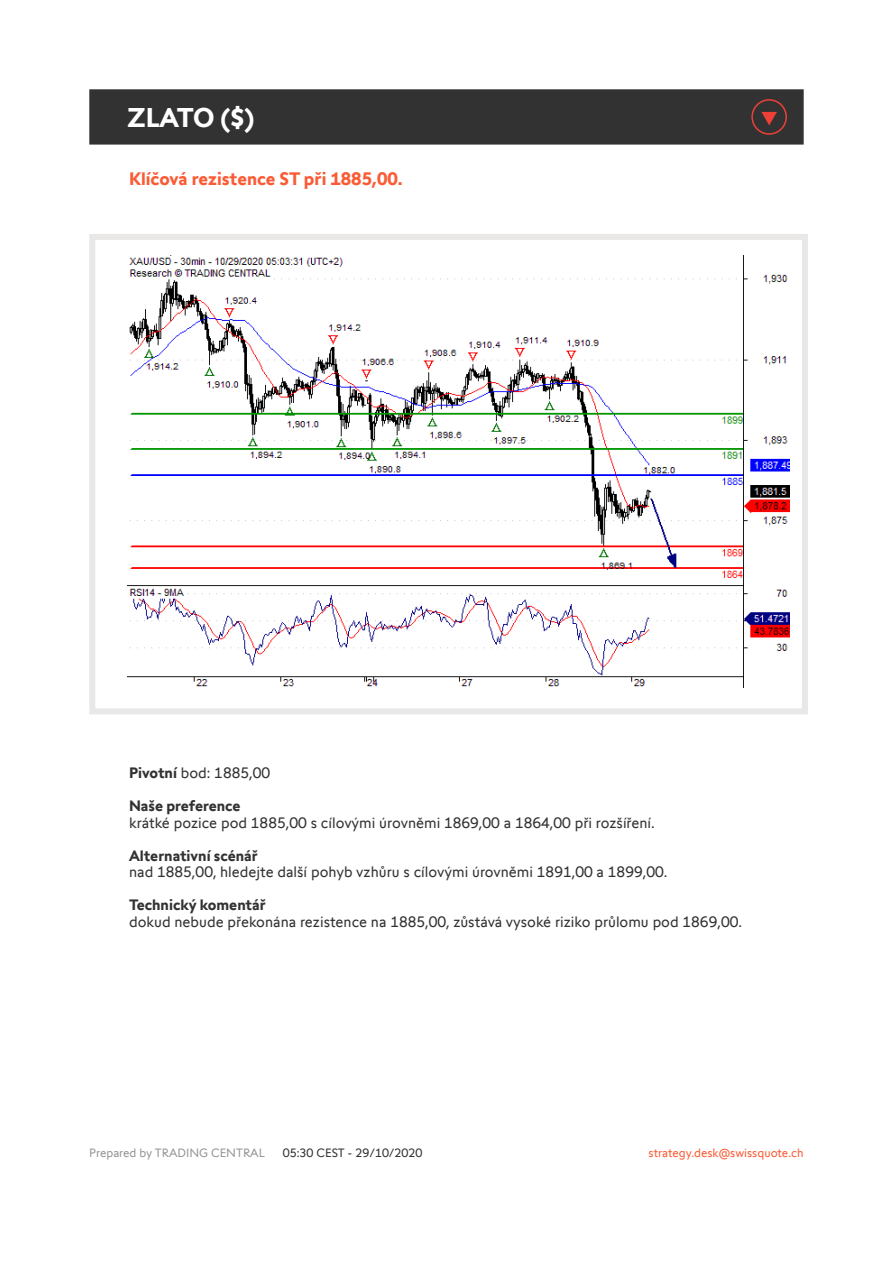
<style>
.page{position:relative;width:893px;height:1263px;background:#fff}
.page>*{position:absolute;margin:0;border:0;box-sizing:border-box;transform-origin:0 0}
.t1{font:700 27px "Swissquote CT";letter-spacing:-.015em;color:#fff}
.t2{font:700 18px "Swissquote CT";color:#fa5b35}
.t3{font:15px "Swissquote CT";color:#323232}
.t4{font:700 15px "Swissquote CT";color:#323232}
.t5{font:12px "Swissquote CT";color:#fa5b35}
.t6{font:12px "Swissquote CT";color:#939598}
.t7{font:12px "Swissquote CT";color:#323232}
.s1{font-weight:700}
</style>
<div class="page">
<div style="left:89px;top:234px;width:719px;height:480px;border:6px solid #e9e8e7"></div>
<div style="left:89px;top:89px;width:715px;height:56px;background:#323232;border:2px solid #323232"></div>
<img style="left:128px;top:255px;width:661px;height:432px">
<svg style="left:751px;top:99px;width:36px;height:36px"></svg>
<h1 class="t1" style="left:128px;top:101px;width:128px">ZLATO ($)</h1>
<p class="t2" style="left:129px;top:168px;width:275px">Klíčová rezistence ST při 1885,00.</p>
<p class="t3" style="left:129px;top:764px;width:143px"><span class="s1">Pivotní</span> bod: 1885,00</p>
<p class="t4" style="left:129px;top:797px;width:113px">Naše preference</p>
<p class="t3" style="left:129px;top:814px;width:527px">krátké pozice pod 1885,00 s cílovými úrovněmi 1869,00 a 1864,00 při rozšíření.</p>
<p class="t4" style="left:129px;top:846px;width:130px">Alternativní scénář</p>
<p class="t3" style="left:129px;top:863px;width:540px">nad 1885,00, hledejte další pohyb vzhůru s cílovými úrovněmi 1891,00 a 1899,00.</p>
<p class="t4" style="left:129px;top:896px;width:138px">Technický komentář</p>
<p class="t3" style="left:129px;top:913px;width:614px">dokud nebude překonána rezistence na 1885,00, zůstává vysoké riziko průlomu pod 1869,00.</p>
<p class="t6" style="left:89px;top:1145px;width:177px">Prepared by TRADING CENTRAL</p>
<p class="t7" style="left:283px;top:1145px;width:141px">05:30 CEST - 29/10/2020</p>
<p class="t5" style="left:649px;top:1145px;width:157px">strategy.desk@swissquote.ch</p>
</div>
